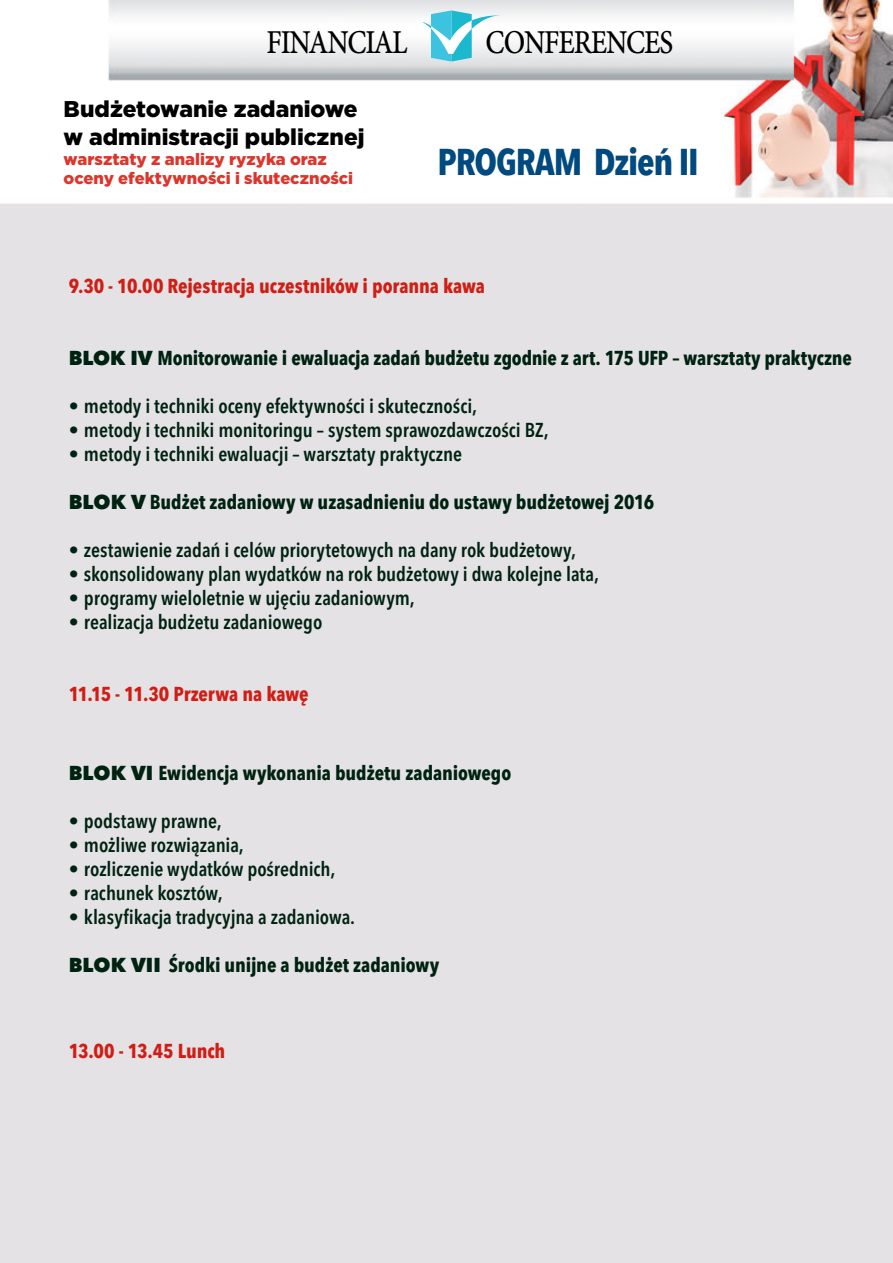
<style>
.page{position:relative;width:893px;height:1263px;background:#fff}
.page>*{position:absolute;margin:0;border:0;box-sizing:border-box;transform-origin:0 0}
.t1{font:700 condensed 37.05px "Avenir Next LT Pro";letter-spacing:-.03em;color:#004a80}
.t2{font:33.45px "Minion Pro Medium Capt";letter-spacing:-.04em;color:#000;scale:.85 1}
.t3{font:900 22.8px/27.3px "Gotham";color:#000}
.t4{font:600 condensed 19.95px "Avenir Next LT Pro";letter-spacing:-.005em;color:#002311}
.t5{font:700 condensed 19.95px "Avenir Next LT Pro";letter-spacing:-.005em;color:#002311}
.t6{font:700 condensed 19.95px "Avenir Next LT Pro";letter-spacing:-.005em;color:#d01e15}
.t7{font:900 16.5px/19.8px "Gotham";color:#dd352c}
.s1{font-weight:800;font-stretch:normal}
</style>
<div class="page">
<img style="left:0;top:0;width:893px;height:1263px">
<svg style="left:422px;top:10px;width:80px;height:52px"></svg>
<h2 class="t2" style="left:266px;top:19px;width:168px">FINANCIAL</h2>
<h2 class="t2" style="left:485px;top:19px;width:223px">CONFERENCES</h2>
<p class="t3" style="left:64px;top:95px;width:302px">Budżetowanie zadaniowe w administracji publicznej</p>
<p class="t7" style="left:64px;top:149px;width:291px">warsztaty z analizy ryzyka oraz oceny efektywności i skuteczności</p>
<h1 class="t1" style="left:437px;top:139px;width:263px">PROGRAM Dzień II</h1>
<p class="t6" style="left:69px;top:274px;width:418px">9.30 - 10.00 Rejestracja uczestników i poranna kawa</p>
<p class="t5" style="left:69px;top:346px;width:785px"><span class="s1">BLOK IV</span> Monitorowanie i ewaluacja zadań budżetu zgodnie z art. 175 UFP – warsztaty praktyczne</p>
<p class="t4" style="left:69px;top:394px;width:410px">• metody i techniki oceny efektywności i skuteczności,</p>
<p class="t4" style="left:69px;top:418px;width:481px">• metody i techniki monitoringu – system sprawozdawczości BZ,</p>
<p class="t4" style="left:69px;top:442px;width:395px">• metody i techniki ewaluacji – warsztaty praktyczne</p>
<p class="t5" style="left:69px;top:490px;width:587px"><span class="s1">BLOK V</span> Budżet zadaniowy w uzasadnieniu do ustawy budżetowej 2016</p>
<p class="t4" style="left:69px;top:538px;width:509px">• zestawienie zadań i celów priorytetowych na dany rok budżetowy,</p>
<p class="t4" style="left:69px;top:562px;width:532px">• skonsolidowany plan wydatków na rok budżetowy i dwa kolejne lata,</p>
<p class="t4" style="left:69px;top:586px;width:347px">• programy wieloletnie w ujęciu zadaniowym,</p>
<p class="t4" style="left:69px;top:610px;width:255px">• realizacja budżetu zadaniowego</p>
<p class="t6" style="left:69px;top:682px;width:241px">11.15 - 11.30 Przerwa na kawę</p>
<p class="t5" style="left:69px;top:761px;width:444px"><span class="s1">BLOK VI</span> Ewidencja wykonania budżetu zadaniowego</p>
<p class="t4" style="left:69px;top:809px;width:155px">• podstawy prawne,</p>
<p class="t4" style="left:69px;top:833px;width:177px">• możliwe rozwiązania,</p>
<p class="t4" style="left:69px;top:857px;width:268px">• rozliczenie wydatków pośrednich,</p>
<p class="t4" style="left:69px;top:881px;width:155px">• rachunek kosztów,</p>
<p class="t4" style="left:69px;top:905px;width:288px">• klasyfikacja tradycyjna a zadaniowa.</p>
<p class="t5" style="left:69px;top:953px;width:372px"><span class="s1">BLOK VII</span> Środki unijne a budżet zadaniowy</p>
<p class="t6" style="left:69px;top:1038px;width:158px">13.00 - 13.45 Lunch</p>
</div>
